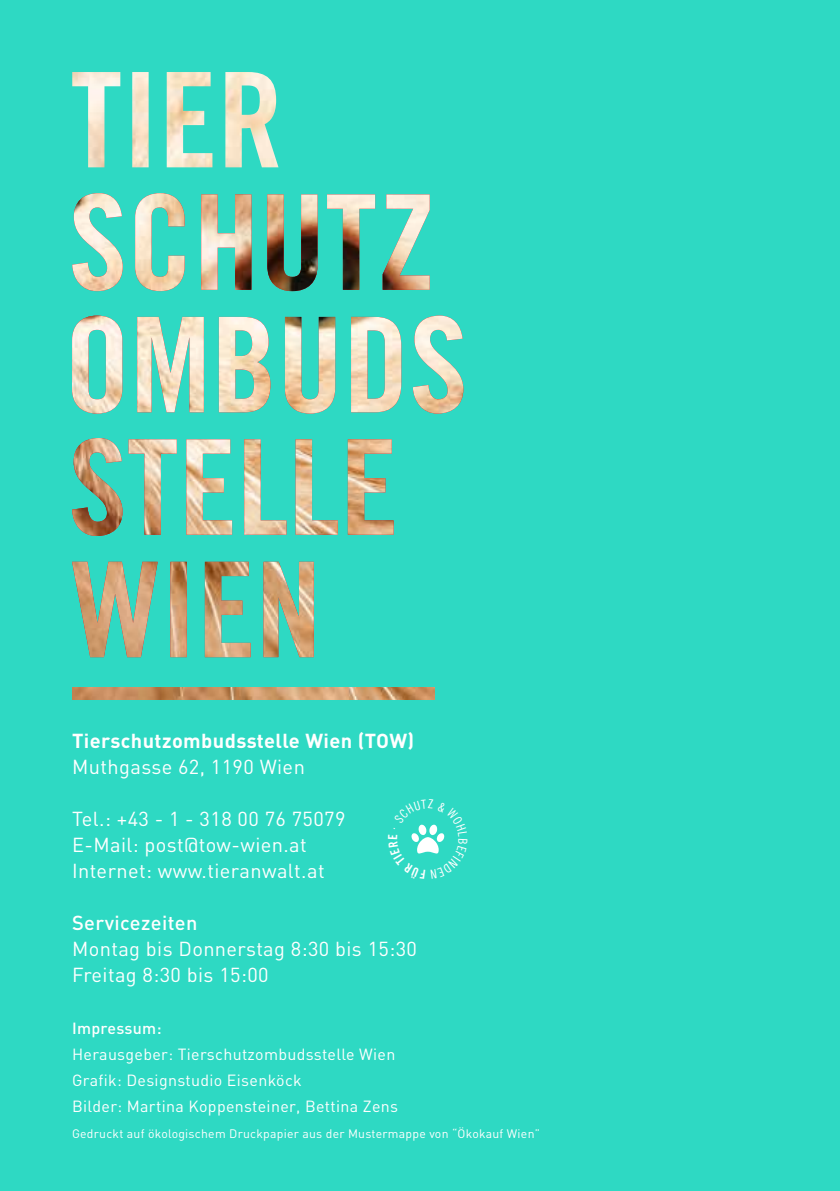
<style>
.page{position:relative;width:840px;height:1191px;background:#fff}
.page>*{position:absolute;margin:0;border:0;box-sizing:border-box;transform-origin:0 0}
.t1{font:20px/26px "DIN";letter-spacing:.02em;color:#fff}
.t2{font:700 20px "DIN";letter-spacing:.02em;color:#fff}
.t3{font:500 20px "DIN";letter-spacing:.02em;color:#fff}
.t4{font:16px/26px "DIN";letter-spacing:.02em;color:#fff}
.t5{font:500 16px "DIN";letter-spacing:.02em;color:#fff}
.t6{font:12.2px "DIN";letter-spacing:.02em;color:#fff}
</style>
<div class="page">
<div style="left:0;top:0;width:839px;height:1191px;background:#2ed9c3"></div>
<img style="left:72px;top:562px;width:241px;height:95px">
<img style="left:72px;top:438px;width:321px;height:98px">
<img style="left:72px;top:315px;width:391px;height:98px">
<img style="left:72px;top:193px;width:357px;height:98px">
<img style="left:72px;top:72px;width:206px;height:95px">
<img style="left:72px;top:687px;width:362px;height:12px">
<svg style="left:411px;top:824px;width:34px;height:30px"></svg>
<p class="t2" style="left:72px;top:728px;width:343px">Tierschutzombudsstelle Wien (TOW)</p>
<p class="t1" style="left:72px;top:753px;width:234px">Muthgasse 62, 1190 Wien</p>
<p class="t1" style="left:72px;top:805px;width:275px">Tel.: +43 - 1 - 318 00 76 75079<br>E-Mail: post@tow-wien.at<br>Internet: www.tieranwalt.at</p>
<p class="t3" style="left:72px;top:910px;width:127px">Servicezeiten</p>
<p class="t1" style="left:72px;top:935px;width:346px">Montag bis Donnerstag 8:30 bis 15:30<br>Freitag 8:30 bis 15:00</p>
<p class="t5" style="left:72px;top:1018px;width:91px">Impressum:</p>
<p class="t4" style="left:72px;top:1041px;width:327px">Herausgeber: Tierschutzombudsstelle Wien<br>Grafik: Designstudio Eisenköck<br>Bilder: Martina Koppensteiner, Bettina Zens</p>
<p class="t6" style="left:72px;top:1126px;width:469px">Gedruckt auf ökologischem Druckpapier aus der Mustermappe von “Ökokauf Wien”</p>
</div>
